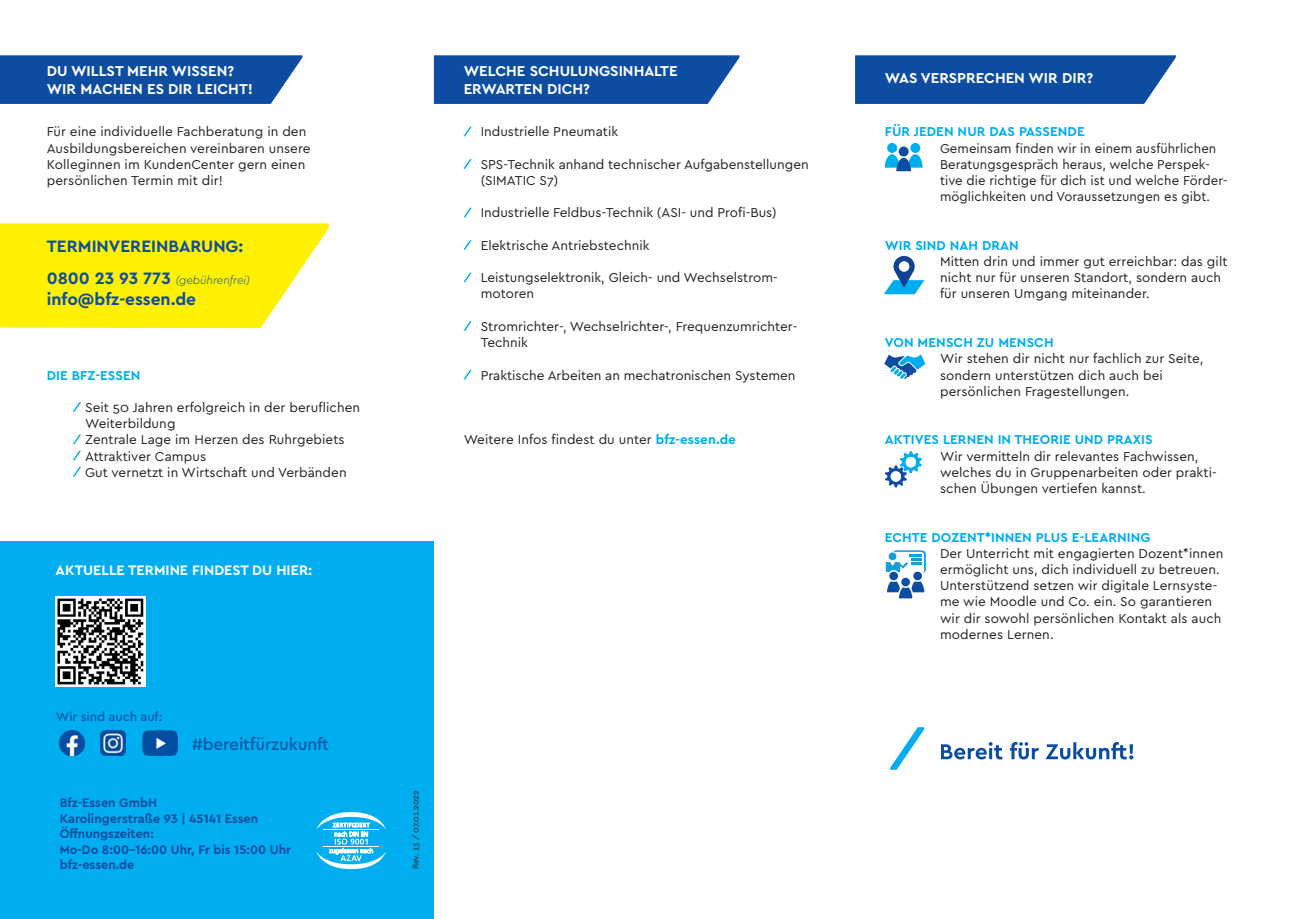
<style>
.page{position:relative;width:1289px;height:919px;background:#fff}
.page>*{position:absolute;margin:0;border:0;box-sizing:border-box;transform-origin:0 0}
.t1{font:700 17.25px "Cera Pro";color:#0d4da1}
.Bodytype_kleiner_Ein{font:500 17.25px "Cera Pro";letter-spacing:-.01em;color:#015aaa}
.t2{font:700 15px "Cera Pro";color:#fff}
.t3{font:700 14.4px "Cera Pro";color:#fff}
.Bodytype_9p{font:13.5px/16.2px "Cera Pro";letter-spacing:.005em;color:#231f20}
.Bodytype_Aufzählung{font:13.5px/16.2px "Cera Pro";color:#231f20}
.Bodytype_9p-2{font:700 13.5px "Cera Pro";letter-spacing:.005em;color:#00aeef}
.t4{font:700 12.9px/15.6px "Cera Pro";color:#0d4da1}
.Bodytype_kleiner_Ein-2{font:500 12.9px "Cera Pro";letter-spacing:-.01em;color:#015aaa}
.t5{font:italic 300 11.55px "Cera Pro";color:#0d4da1}
.t6{font:8.4px "Cera Pro";color:#231f20}
.s1{font-weight:700;font-style:normal;font-size:17.25px}
.s2{font-weight:700;color:#00aeef}
</style>
<div class="page">
<svg style="left:0;top:223px;width:329px;height:105px;background:#fff21b"></svg>
<div style="left:0;top:541px;width:434px;height:377px;background:#00aeef"></div>
<img style="left:142px;top:730px;width:35px;height:25px">
<img style="left:101px;top:730px;width:25px;height:25px">
<img style="left:56px;top:596px;width:90px;height:90px">
<svg style="left:316px;top:812px;width:70px;height:57px"></svg>
<img style="left:60px;top:730px;width:25px;height:25px">
<svg style="left:0;top:55px;width:302px;height:49px;background:#1a56a6"></svg>
<svg style="left:73px;top:402px;width:8px;height:9px"></svg>
<svg style="left:73px;top:434px;width:8px;height:10px"></svg>
<svg style="left:73px;top:450px;width:8px;height:10px"></svg>
<svg style="left:73px;top:467px;width:8px;height:9px"></svg>
<svg style="left:855px;top:55px;width:320px;height:49px;background:#1956a5"></svg>
<div style="left:887px;top:143px;width:10px;height:10px;background:#00aeef;border-radius:50%"></div>
<div style="left:910px;top:143px;width:10px;height:10px;background:#00aeef;border-radius:50%"></div>
<svg style="left:884px;top:154px;width:38px;height:17px"></svg>
<div style="left:898px;top:146px;width:10px;height:10px;background:#0d4da1;border-radius:50%"></div>
<div style="left:892px;top:550px;width:33px;height:23px;border:1px solid #159eda;border-radius:3px"></div>
<div style="left:890px;top:552px;width:34px;height:22px;background:#fff;border-radius:3px"></div>
<svg style="left:885px;top:554px;width:41px;height:45px"></svg>
<div style="left:888px;top:552px;width:9px;height:8px;background:#159eda;border-radius:50%"></div>
<div style="left:887px;top:551px;width:10px;height:10px;border:1px solid #fff;border-radius:50%"></div>
<div style="left:888px;top:571px;width:10px;height:10px;background:#0d4da1;border-radius:50%"></div>
<div style="left:887px;top:570px;width:12px;height:12px;border:2px solid #fff;border-radius:50%"></div>
<svg style="left:884px;top:354px;width:41px;height:25px"></svg>
<svg style="left:885px;top:451px;width:36px;height:36px"></svg>
<div style="left:890px;top:471px;width:11px;height:10px;background:#fff;border-radius:50%"></div>
<div style="left:905px;top:457px;width:11px;height:10px;background:#fff;border-radius:50%"></div>
<svg style="left:884px;top:256px;width:40px;height:38px"></svg>
<svg style="left:941px;top:742px;width:192px;height:17px"></svg>
<svg style="left:890px;top:727px;width:34px;height:42px"></svg>
<svg style="left:434px;top:55px;width:305px;height:49px;background:#1a56a6"></svg>
<svg style="left:463px;top:127px;width:8px;height:9px"></svg>
<svg style="left:463px;top:159px;width:8px;height:10px"></svg>
<svg style="left:463px;top:208px;width:8px;height:9px"></svg>
<svg style="left:463px;top:240px;width:8px;height:10px"></svg>
<svg style="left:463px;top:272px;width:8px;height:10px"></svg>
<svg style="left:463px;top:321px;width:8px;height:10px"></svg>
<svg style="left:463px;top:370px;width:8px;height:9px"></svg>
<p class="t2" style="left:47px;top:61px;width:189px">DU WILLST MEHR WISSEN?</p>
<p class="t2" style="left:47px;top:79px;width:208px">WIR MACHEN ES DIR LEICHT!</p>
<p class="Bodytype_9p" style="left:47px;top:123px;width:265px">Für eine individuelle Fachberatung in den Ausbildungsbereichen vereinbaren unsere Kolleginnen im KundenCenter gern einen persönlichen Termin mit dir!</p>
<p class="t1" style="left:47px;top:235px;width:198px">TERMINVEREINBARUNG:</p>
<p class="t5" style="left:47px;top:273px;width:205px"><span class="s1">0800 23 93 773</span> (gebührenfrei)</p>
<p class="t1" style="left:47px;top:288px;width:151px">info@bfz-essen.de</p>
<p class="Bodytype_9p-2" style="left:47px;top:366px;width:95px">DIE BFZ-ESSEN</p>
<p class="Bodytype_9p" style="left:85px;top:398px;width:276px">Seit 50 Jahren erfolgreich in der beruflichen<br>Weiterbildung</p>
<p class="Bodytype_9p" style="left:85px;top:431px;width:261px">Zentrale Lage im Herzen des Ruhrgebiets</p>
<p class="Bodytype_9p" style="left:85px;top:447px;width:123px">Attraktiver Campus</p>
<p class="Bodytype_9p" style="left:85px;top:463px;width:263px">Gut vernetzt in Wirtschaft und Verbänden</p>
<p class="t3" style="left:56px;top:560px;width:258px">AKTUELLE TERMINE FINDEST DU HIER:</p>
<p class="t2" style="left:463px;top:61px;width:215px">WELCHE SCHULUNGSINHALTE</p>
<p class="t2" style="left:463px;top:79px;width:128px">ERWARTEN DICH?</p>
<p class="Bodytype_Aufzählung" style="left:480px;top:123px;width:139px">Industrielle Pneumatik</p>
<p class="Bodytype_Aufzählung" style="left:480px;top:155px;width:329px">SPS-Technik anhand technischer Aufgabenstellungen (SIMATIC S7)</p>
<p class="Bodytype_Aufzählung" style="left:480px;top:204px;width:297px">Industrielle Feldbus-Technik (ASI- und Profi-Bus)</p>
<p class="Bodytype_Aufzählung" style="left:480px;top:236px;width:170px">Elektrische Antriebstechnik</p>
<p class="Bodytype_Aufzählung" style="left:480px;top:269px;width:298px">Leistungselektronik, Gleich- und Wechselstrom&shy;motoren</p>
<p class="Bodytype_Aufzählung" style="left:480px;top:317px;width:318px">Stromrichter-, Wechselrichter-, Frequenzumrichter-<br>Technik</p>
<p class="Bodytype_Aufzählung" style="left:480px;top:366px;width:316px">Praktische Arbeiten an mechatronischen Systemen</p>
<p class="Bodytype_9p" style="left:463px;top:431px;width:274px">Weitere Infos findest du unter <span class="s2">bfz-essen.de</span></p>
<p class="Bodytype_kleiner_Ein-2" style="left:56px;top:707px;width:108px">Wir sind auch auf:</p>
<p class="Bodytype_kleiner_Ein" style="left:192px;top:732px;width:138px">#bereitfürzukunft</p>
<p class="t4" style="left:60px;top:794px;width:200px">Bfz-Essen GmbH<br>Karolingerstraße 93 | 45141 Essen</p>
<p class="t4" style="left:60px;top:825px;width:233px">Öffnungszeiten:<br>Mo-Do 8:00-16:00 Uhr, Fr bis 15:00 Uhr</p>
<p class="t4" style="left:60px;top:856px;width:76px">bfz-essen.de</p>
<p class="t6" style="left:410px;top:869px;width:80px;rotate:-90deg">Rev. 13 / 07.01.2022</p>
<p class="t3" style="left:876px;top:62px;width:176px">WIE SIND DIE ZEITLICHEN</p>
<p class="t2" style="left:884px;top:68px;width:210px">WAS VERSPRECHEN WIR DIR?</p>
<p class="Bodytype_9p-2" style="left:884px;top:123px;width:201px">FÜR JEDEN NUR DAS PASSENDE</p>
<p class="Bodytype_9p" style="left:940px;top:139px;width:289px">Gemeinsam finden wir in einem ausführlichen Beratungsgespräch heraus, welche Perspek&shy;tive die richtige für dich ist und welche Förder&shy;möglichkeiten und Voraussetzungen es gibt.</p>
<p class="Bodytype_9p-2" style="left:884px;top:236px;width:135px">WIR SIND NAH DRAN</p>
<p class="Bodytype_9p" style="left:940px;top:253px;width:289px">Mitten drin und immer gut erreichbar: das gilt nicht nur für unseren Standort, sondern auch für unseren Umgang miteinander.</p>
<p class="Bodytype_9p-2" style="left:884px;top:333px;width:170px">VON MENSCH ZU MENSCH</p>
<p class="Bodytype_9p" style="left:940px;top:350px;width:265px">Wir stehen dir nicht nur fachlich zur Seite, sondern unterstützen dich auch bei persönlichen Fragestellungen.</p>
<p class="Bodytype_9p-2" style="left:884px;top:431px;width:269px">AKTIVES LERNEN IN THEORIE UND PRAXIS</p>
<p class="Bodytype_9p" style="left:940px;top:447px;width:278px">Wir vermitteln dir relevantes Fachwissen, welches du in Gruppenarbeiten oder prakti&shy;schen Übungen vertiefen kannst.</p>
<p class="Bodytype_9p-2" style="left:884px;top:528px;width:267px">ECHTE DOZENT*INNEN PLUS E-LEARNING</p>
<p class="Bodytype_9p" style="left:940px;top:544px;width:285px">Der Unterricht mit engagierten Dozent*innen ermöglicht uns, dich individuell zu betreuen.<br>Unterstützend setzen wir digitale Lernsyste&shy;me wie Moodle und Co. ein. So garantieren wir dir sowohl persönlichen Kontakt als auch modernes Lernen.</p>
</div>
